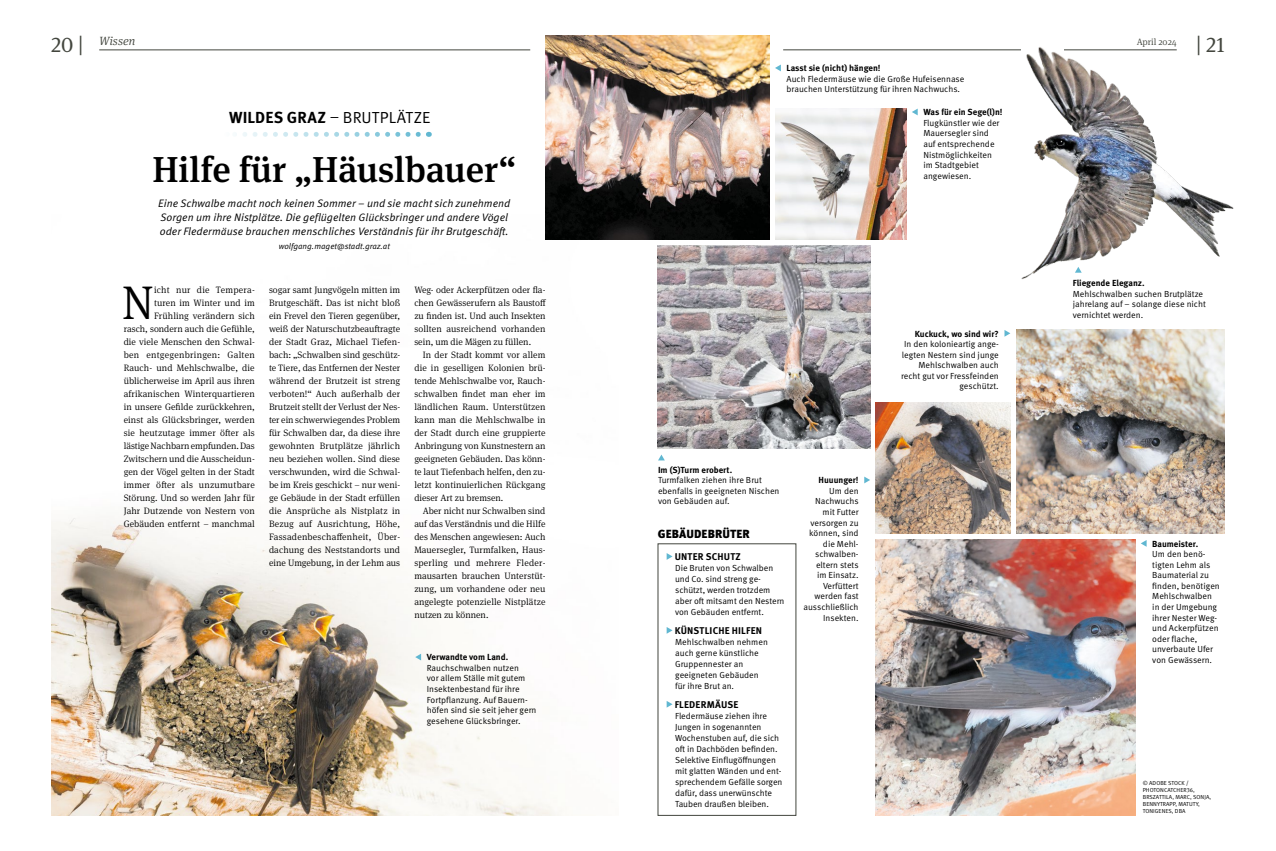
<style>
.page{position:relative;width:1276px;height:851px;background:#fff}
.page>*{position:absolute;margin:0;border:0;box-sizing:border-box;transform-origin:0 0}
.t1{font:300 47.4px "Meta Serif Pro";color:#000}
.t2{font:500 36px "Meta Serif Pro";color:#000}
.t3{font:21.4px "Meta Serif Pro";color:#43463e}
.t4{font:16px "Meta Pro Norm";letter-spacing:.01em;color:#000}
.t5{font:italic 300 12px "Meta Serif Pro";color:#43463e}
.t6{font:900 11.8px "Meta Pro";letter-spacing:.005em;color:#000}
.t7{font:10.8px/14px "Meta Pro Norm Ita";color:#000}
.t8{font:700 9.8px "Meta Pro";letter-spacing:.015em;color:#000}
.t9{font:300 9.3px/13px "Meta Serif Pro";letter-spacing:.005em;color:#000;text-align:justify}
.t10{font:300 9.3px "Meta Serif Pro";color:#43463e}
.t11{font:8.8px/10.6px "Meta Pro Norm";color:#000}
.t12{font:700 8.8px "Meta Pro";color:#000}
.t13{font:8.3px "Meta Pro Norm Ita";color:#000}
.t14{font:5.8px/7px "Meta Pro Norm";letter-spacing:.01em;color:#000}
.s1{font-family:"Meta Pro";font-weight:700}
</style>
<div class="page">
<img style="left:51px;top:239px;width:567px;height:576px">
<hr style="left:783px;top:50px;width:393px;height:1px;background:#43463e">
<hr style="left:99px;top:50px;width:431px;height:1px;background:#43463e">
<svg style="left:236px;top:132px;width:182px;height:5px"></svg>
<svg style="left:666px;top:553px;width:6px;height:6px"></svg>
<svg style="left:666px;top:627px;width:6px;height:6px"></svg>
<svg style="left:666px;top:701px;width:6px;height:6px"></svg>
<img style="left:876px;top:539px;width:259px;height:276px">
<img style="left:658px;top:245px;width:212px;height:204px">
<img style="left:1016px;top:330px;width:209px;height:203px">
<img style="left:775px;top:109px;width:131px;height:131px">
<img style="left:876px;top:402px;width:134px;height:131px">
<img style="left:545px;top:35px;width:224px;height:204px">
<svg style="left:415px;top:653px;width:6px;height:7px"></svg>
<svg style="left:1141px;top:540px;width:5px;height:6px"></svg>
<svg style="left:1004px;top:330px;width:6px;height:6px"></svg>
<svg style="left:912px;top:109px;width:5px;height:6px"></svg>
<svg style="left:775px;top:65px;width:6px;height:6px"></svg>
<svg style="left:658px;top:454px;width:7px;height:6px"></svg>
<svg style="left:864px;top:476px;width:6px;height:7px"></svg>
<img style="left:1018px;top:47px;width:216px;height:232px">
<h3 class="t3" style="left:51px;top:29px;width:34px">20 |</h3>
<h3 class="t3" style="left:1196px;top:29px;width:30px">| 21</h3>
<p class="t5" style="left:99px;top:32px;width:37px">Wissen</p>
<p class="t10" style="left:1136px;top:35px;width:41px">April 2024</p>
<h3 class="t4" style="left:229px;top:105px;width:203px"><span class="s1">WILDES GRAZ</span> – BRUTPLÄTZE</h3>
<h2 class="t2" style="left:152px;top:142px;width:365px">Hilfe für „Häuslbauer“</h2>
<p class="t7" style="left:158px;top:196px;width:353px">Eine Schwalbe macht noch keinen Sommer – und sie macht sich zunehmend<br>Sorgen um ihre Nistplätze. Die geflügelten Glücksbringer und andere Vögel oder Fledermäuse brauchen menschliches Verständnis für ihr Brutgeschäft.</p>
<p class="t13" style="left:279px;top:240px;width:113px">wolfgang.maget@stadt.graz.at</p>
<p class="t9" style="left:124px;top:282px;width:133px;text-align:right">icht nur die Tempera-<br>turen im Winter und im<br>Frühling verändern sich<br>rasch, sondern auch die Gefühle, die viele Menschen den Schwal&shy;ben entgegenbringen: Galten<br>Rauch- und Mehlschwalbe, die üblicherweise im April aus ihren afrikanischen Winterquartieren in unsere Gefilde zurückkehren, einst als Glücksbringer, werden sie heutzutage immer öfter als lästige Nachbarn empfunden. Das<br>Zwitschern und die Ausscheidun&shy;gen der Vögel gelten in der Stadt immer öfter als unzumutbare<br>Störung. Und so werden Jahr für<br>Jahr Dutzende von Nestern von<br>Gebäuden entfernt – manchmal</p>
<h1 class="t1" style="left:122px;top:268px;width:34px">N</h1>
<p class="t9" style="left:269px;top:282px;width:133px">sogar samt Jungvögeln mitten im Brutgeschäft. Das ist nicht bloß ein Frevel den Tieren gegenüber, weiß der Naturschutzbeauftragte der Stadt Graz, Michael Tiefen&shy;bach: „Schwalben sind geschütz&shy;te Tiere, das Entfernen der Nester während der Brutzeit ist streng verboten!“ Auch außerhalb der Brutzeit stellt der Verlust der Nes&shy;ter ein schwerwiegendes Problem für Schwalben dar, da diese ihre gewohnten Brutplätze jährlich neu beziehen wollen. Sind diese verschwunden, wird die Schwal&shy;be im Kreis geschickt – nur weni&shy;ge Gebäude in der Stadt erfüllen die Ansprüche als Nistplatz in Bezug auf Ausrichtung, Höhe, Fassadenbeschaffenheit, Über&shy;dachung des Neststandorts und eine Umgebung, in der Lehm aus</p>
<p class="t9" style="left:414px;top:282px;width:133px">Weg- oder Ackerpfützen oder fla&shy;chen Gewässerufern als Baustoff zu finden ist. Und auch Insekten sollten ausreichend vorhanden sein, um die Mägen zu füllen.</p>
<p class="t9" style="left:414px;top:347px;width:133px;text-indent:9px">In der Stadt kommt vor allem die in geselligen Kolonien brü&shy;tende Mehlschwalbe vor, Rauch&shy;schwalben findet man eher im ländlichen Raum. Unterstützen kann man die Mehlschwalbe in der Stadt durch eine gruppierte Anbringung von Kunstnestern an geeigneten Gebäuden. Das könn&shy;te laut Tiefenbach helfen, den zu&shy;letzt kontinuierlichen Rückgang dieser Art zu bremsen.</p>
<p class="t9" style="left:414px;top:503px;width:133px;text-indent:9px">Aber nicht nur Schwalben sind auf das Verständnis und die Hilfe des Menschen angewiesen: Auch Mauersegler, Turmfalken, Haus&shy;sperling und mehrere Fleder&shy;mausarten brauchen Unterstüt&shy;zung, um vorhandene oder neu angelegte potenzielle Nistplätze nutzen zu können.</p>
<p class="t12" style="left:427px;top:650px;width:83px">Verwandte vom Land.</p>
<p class="t11" style="left:427px;top:661px;width:111px">Rauchschwalben nutzen<br>vor allem Ställe mit gutem<br>Insektenbestand für ihre<br>Fortpflanzung. Auf Bauern&shy;höfen sind sie seit jeher gern gesehene Glücksbringer.</p>
<p class="t12" style="left:786px;top:61px;width:96px">Lasst sie (nicht) hängen!</p>
<p class="t11" style="left:786px;top:73px;width:179px">Auch Fledermäuse wie die Große Hufeisennase brauchen Unterstützung für ihren Nachwuchs.</p>
<p class="t12" style="left:923px;top:105px;width:81px">Was für ein Sege(l)n!</p>
<p class="t11" style="left:923px;top:117px;width:78px">Flugkünstler wie der<br>Mauersegler sind auf entsprechende<br>Nistmöglichkeiten im Stadtgebiet angewiesen.</p>
<p class="t12" style="left:658px;top:463px;width:76px">Im (S)Turm erobert.</p>
<p class="t11" style="left:658px;top:474px;width:123px">Turmfalken ziehen ihre Brut ebenfalls in geeigneten Nischen von Gebäuden auf.</p>
<p class="t6" style="left:658px;top:524px;width:93px">GEBÄUDEBRÜTER</p>
<p class="t8" style="left:674px;top:548px;width:68px">UNTER SCHUTZ</p>
<p class="t11" style="left:675px;top:561px;width:111px;line-height:11px">Die Bruten von Schwalben und Co. sind streng ge&shy;schützt, werden trotzdem aber oft mitsamt den Nestern von Gebäuden entfernt.</p>
<p class="t8" style="left:674px;top:622px;width:89px">KÜNSTLICHE HILFEN</p>
<p class="t11" style="left:675px;top:635px;width:94px;line-height:11px">Mehlschwalben nehmen auch gerne künstliche<br>Gruppennester an geeigneten Gebäuden für ihre Brut an.</p>
<p class="t8" style="left:674px;top:696px;width:65px">FLEDERMÄUSE</p>
<p class="t11" style="left:675px;top:709px;width:109px;line-height:11px">Fledermäuse ziehen ihre<br>Jungen in sogenannten<br>Wochenstuben auf, die sich oft in Dachböden befinden.<br>Selektive Einflugöffnungen mit glatten Wänden und ent&shy;sprechendem Gefälle sorgen dafür, dass unerwünschte<br>Tauben draußen bleiben.</p>
<p class="t12" style="left:818px;top:473px;width:41px">Huuunger!</p>
<p class="t11" style="left:803px;top:485px;width:57px;text-align:right">Um den<br>Nachwuchs mit Futter versorgen zu können, sind die Mehl&shy;schwalben&shy;eltern stets<br>im Einsatz.<br>Verfüttert werden fast ausschließlich<br>Insekten.</p>
<p class="t12" style="left:914px;top:326px;width:86px">Kuckuck, wo sind wir?</p>
<p class="t11" style="left:901px;top:338px;width:99px;text-align:right">In den kolonieartig ange&shy;legten Nestern sind junge<br>Mehlschwalben auch recht gut vor Fressfeinden geschützt.</p>
<p class="t12" style="left:1072px;top:276px;width:73px">Fliegende Eleganz.</p>
<p class="t11" style="left:1072px;top:287px;width:135px">Mehlschwalben suchen Brutplätze jahrelang auf – solange diese nicht vernichtet werden.</p>
<p class="t12" style="left:1152px;top:536px;width:47px">Baumeister.</p>
<p class="t11" style="left:1152px;top:548px;width:69px">Um den benö&shy;tigten Lehm als<br>Baumaterial zu finden, benötigen<br>Mehlschwalben in der Umgebung ihrer Nester Weg&shy;und Ackerpfützen oder flache, unverbaute Ufer von Gewässern.</p>
<p class="t14" style="left:1142px;top:779px;width:70px">© ADOBE STOCK /<br>PHOTONCATCHER36,<br>BRSZATTILA, MARC, SONJA,<br>BENNYTRAPP, MATUTY,<br>TONIGENES, DBA</p>
</div>
